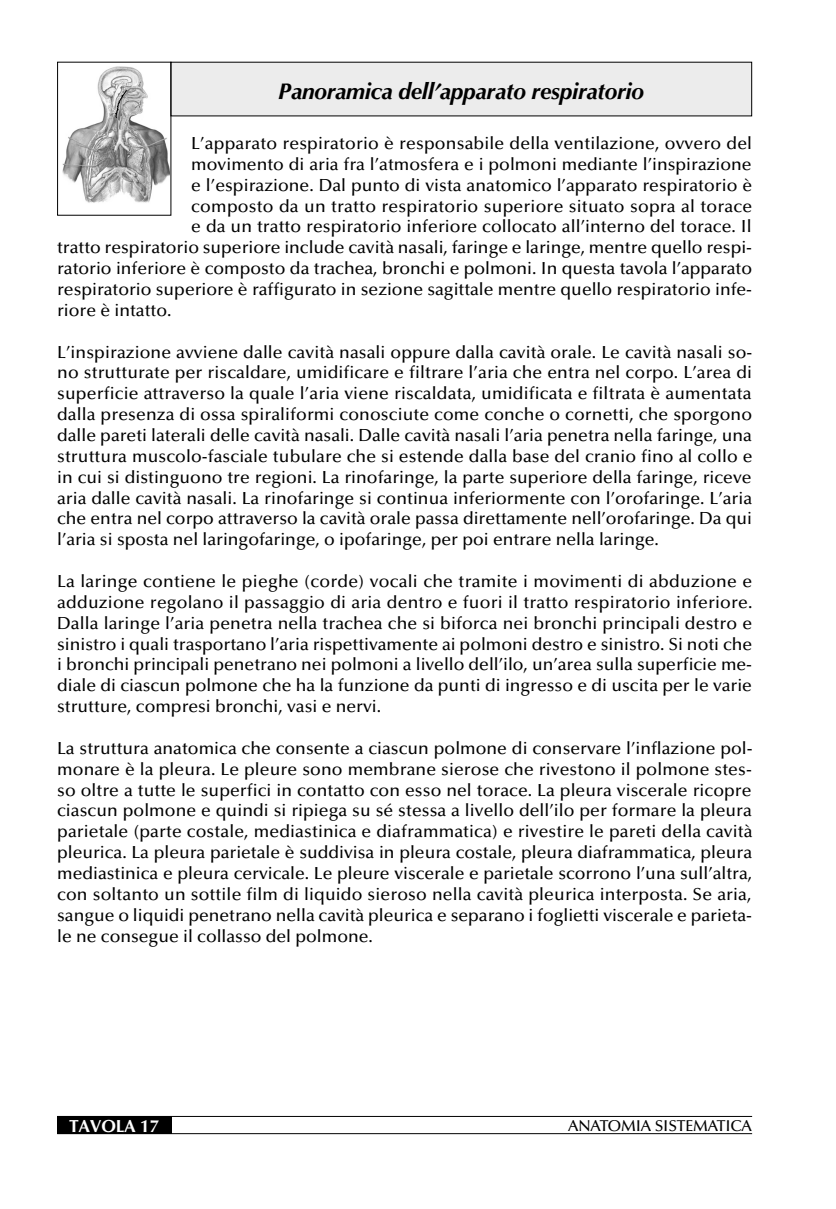
<style>
.page{position:relative;width:836px;height:1209px;background:#fff}
.page>*{position:absolute;margin:0;border:0;box-sizing:border-box;transform-origin:0 0}
.t1{font:italic 700 22.75px "Optima LT Std";letter-spacing:-.015em;color:#000}
.t2{font:500 17.5px/20.8px "Optima LT Std";color:#000;text-align:justify}
.t3{font:700 17.5px "Optima LT Std";letter-spacing:-.015em;color:#fff}
.t4{font:500 15.75px "Optima LT Std";letter-spacing:-.015em;color:#000}
</style>
<div class="page">
<hr style="left:57px;top:1115px;width:695px;height:1px;background:#000">
<hr style="left:57px;top:1132px;width:695px;height:1px;background:#000">
<div style="left:57px;top:1116px;width:114px;height:17px;background:#000"></div>
<div style="left:171px;top:62px;width:580px;height:54px;background:#ececec"></div>
<img style="left:63px;top:67px;width:106px;height:136px">
<svg style="left:115px;top:90px;width:13px;height:28px"></svg>
<div style="left:57px;top:62px;width:114px;height:153px;border:1px solid #000"></div>
<h1 class="t1" style="left:278px;top:78px;width:367px">Panoramica dell’apparato respiratorio</h1>
<p class="t2" style="left:191px;top:133px;width:562px">L’apparato respiratorio è responsabile della ventilazione, ovvero del</p>
<p class="t2" style="left:191px;top:154px;width:562px">movimento di aria fra l’atmosfera e i polmoni mediante l’inspirazione</p>
<p class="t2" style="left:191px;top:175px;width:562px">e l’espirazione. Dal punto di vista anatomico l’apparato respiratorio è</p>
<p class="t2" style="left:191px;top:196px;width:562px">composto da un tratto respiratorio superiore situato sopra al torace</p>
<p class="t2" style="left:191px;top:216px;width:562px">e da un tratto respiratorio inferiore collocato all’interno del torace. Il</p>
<p class="t2" style="left:57px;top:237px;width:696px">tratto respiratorio superiore include cavità nasali, faringe e laringe, mentre quello respi-</p>
<p class="t2" style="left:57px;top:258px;width:696px">ratorio inferiore è composto da trachea, bronchi e polmoni. In questa tavola l’apparato</p>
<p class="t2" style="left:57px;top:279px;width:696px">respiratorio superiore è raffigurato in sezione sagittale mentre quello respiratorio infe-</p>
<p class="t2" style="left:57px;top:300px;width:116px">riore è intatto.</p>
<p class="t2" style="left:57px;top:342px;width:696px">L’inspirazione avviene dalle cavità nasali oppure dalla cavità orale. Le cavità nasali so&shy;no strutturate per riscaldare, umidificare e filtrare l’aria che entra nel corpo. L’area di superficie attraverso la quale l’aria viene riscaldata, umidificata e filtrata è aumentata dalla presenza di ossa spiraliformi conosciute come conche o cornetti, che sporgono dalle pareti laterali delle cavità nasali. Dalle cavità nasali l’aria penetra nella faringe, una struttura muscolo-fasciale tubulare che si estende dalla base del cranio fino al collo e in cui si distinguono tre regioni. La rinofaringe, la parte superiore della faringe, riceve aria dalle cavità nasali. La rinofaringe si continua inferiormente con l’orofaringe. L’aria che entra nel corpo attraverso la cavità orale passa direttamente nell’orofaringe. Da qui l’aria si sposta nel laringofaringe, o ipofaringe, per poi entrare nella laringe.</p>
<p class="t2" style="left:57px;top:571px;width:696px">La laringe contiene le pieghe (corde) vocali che tramite i movimenti di abduzione e adduzione regolano il passaggio di aria dentro e fuori il tratto respiratorio inferiore.<br>Dalla laringe l’aria penetra nella trachea che si biforca nei bronchi principali destro e sinistro i quali trasportano l’aria rispettivamente ai polmoni destro e sinistro. Si noti che i bronchi principali penetrano nei polmoni a livello dell’ilo, un’area sulla superficie me&shy;diale di ciascun polmone che ha la funzione da punti di ingresso e di uscita per le varie strutture, compresi bronchi, vasi e nervi.</p>
<p class="t2" style="left:57px;top:738px;width:696px">La struttura anatomica che consente a ciascun polmone di conservare l’inflazione pol&shy;monare è la pleura. Le pleure sono membrane sierose che rivestono il polmone stes&shy;so oltre a tutte le superfici in contatto con esso nel torace. La pleura viscerale ricopre ciascun polmone e quindi si ripiega su sé stessa a livello dell’ilo per formare la pleura parietale (parte costale, mediastinica e diaframmatica) e rivestire le pareti della cavità pleurica. La pleura parietale è suddivisa in pleura costale, pleura diaframmatica, pleura mediastinica e pleura cervicale. Le pleure viscerale e parietale scorrono l’una sull’altra, con soltanto un sottile film di liquido sieroso nella cavità pleurica interposta. Se aria, sangue o liquidi penetrano nella cavità pleurica e separano i foglietti viscerale e parieta&shy;le ne consegue il collasso del polmone.</p>
<p class="t3" style="left:69px;top:1115px;width:92px">TAVOLA 17</p>
<p class="t4" style="left:568px;top:1116px;width:185px">ANATOMIA SISTEMATICA</p>
</div>
